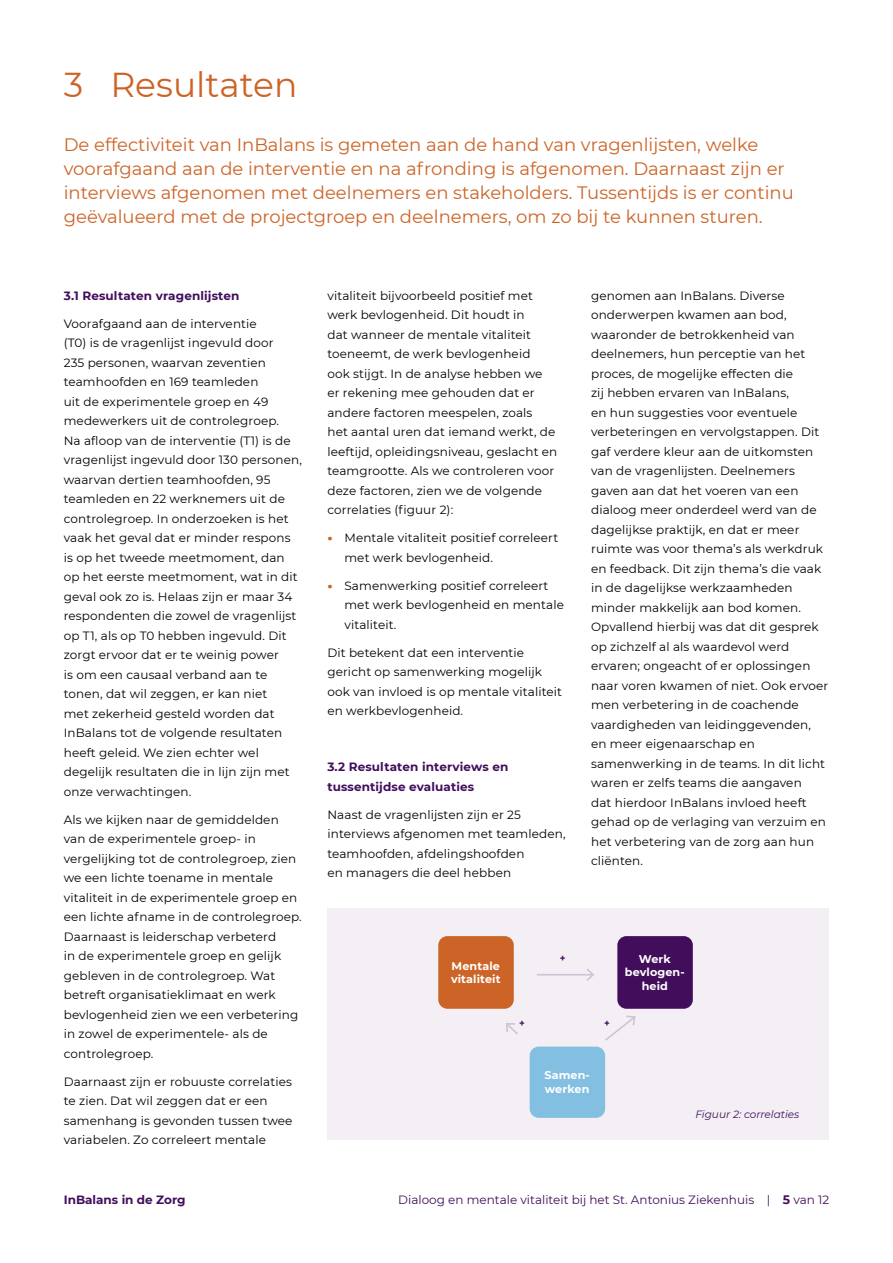
<style>
.page{position:relative;width:893px;height:1263px;background:#fff}
.page>*{position:absolute;margin:0;border:0;box-sizing:border-box;transform-origin:0 0}
.t1{font:34.5px "Montserrat";color:#cc6427}
.t2{font:18px/24px "Montserrat";color:#cc6427}
.t3{font:12px/19.5px "Montserrat";letter-spacing:.01em;color:#000}
.t4{font:700 12px/19.5px "Montserrat";letter-spacing:.01em;color:#420e5b}
.t5{font:12px "Montserrat";color:#420e5b}
.t6{font:700 11.25px/13.4px "Montserrat";letter-spacing:.01em;color:#fff}
.t7{font:italic 10.5px "Montserrat";color:#420e5b}
.t8{font:700 9.6px "Montserrat";color:#420e5b}
.s1{font-family:"Helvetica Now Text";font-weight:700;color:#cc6427}
.s2{font-weight:700;font-size:12.3px}
</style>
<div class="page">
<div style="left:327px;top:909px;width:501px;height:231px;background:#f3eff4"></div>
<div style="left:438px;top:936px;width:76px;height:73px;background:#cc6427;border-radius:9px"></div>
<div style="left:530px;top:1046px;width:75px;height:72px;background:#82bfe1;border-radius:9px"></div>
<div style="left:617px;top:936px;width:76px;height:73px;background:#420e5b;border-radius:9px"></div>
<svg style="left:506px;top:1023px;width:12px;height:12px"></svg>
<svg style="left:605px;top:1015px;width:31px;height:26px"></svg>
<hr style="left:537px;top:974px;width:56px;height:1px;background:#cec3d6">
<svg style="left:585px;top:968px;width:9px;height:13px"></svg>
<h1 class="t1" style="left:64px;top:61px;width:235px">3 Resultaten</h1>
<p class="t2" style="left:64px;top:132px;width:732px">De effectiviteit van InBalans is gemeten aan de hand van vragenlijsten, welke voorafgaand aan de interventie en na afronding is afgenomen. Daarnaast zijn er interviews afgenomen met deelnemers en stakeholders. Tussentijds is er continu geëvalueerd met de projectgroep en deelnemers, om zo bij te kunnen sturen.</p>
<p class="t4" style="left:64px;top:285px;width:177px">3.1 Resultaten vragenlijsten</p>
<p class="t3" style="left:64px;top:313px;width:240px">Voorafgaand aan de interventie<br>(T0) is de vragenlijst ingevuld door<br>235 personen, waarvan zeventien teamhoofden en 169 teamleden<br>uit de experimentele groep en 49 medewerkers uit de controlegroep.<br>Na afloop van de interventie (T1) is de vragenlijst ingevuld door 130 personen, waarvan dertien teamhoofden, 95 teamleden en 22 werknemers uit de controlegroep. In onderzoeken is het vaak het geval dat er minder respons is op het tweede meetmoment, dan op het eerste meetmoment, wat in dit geval ook zo is. Helaas zijn er maar 34 respondenten die zowel de vragenlijst op T1, als op T0 hebben ingevuld. Dit zorgt ervoor dat er te weinig power<br>is om een causaal verband aan te tonen, dat wil zeggen, er kan niet<br>met zekerheid gesteld worden dat InBalans tot de volgende resultaten heeft geleid. We zien echter wel degelijk resultaten die in lijn zijn met onze verwachtingen.</p>
<p class="t3" style="left:64px;top:809px;width:239px">Als we kijken naar de gemiddelden van de experimentele groep- in vergelijking tot de controlegroep, zien we een lichte toename in mentale vitaliteit in de experimentele groep en een lichte afname in de controlegroep.<br>Daarnaast is leiderschap verbeterd<br>in de experimentele groep en gelijk gebleven in de controlegroep. Wat betreft organisatieklimaat en werk bevlogenheid zien we een verbetering in zowel de experimentele- als de controlegroep.</p>
<p class="t3" style="left:64px;top:1071px;width:230px">Daarnaast zijn er robuuste correlaties te zien. Dat wil zeggen dat er een samenhang is gevonden tussen twee variabelen. Zo correleert mentale</p>
<p class="t3" style="left:327px;top:285px;width:231px">vitaliteit bijvoorbeeld positief met werk bevlogenheid. Dit houdt in<br>dat wanneer de mentale vitaliteit toeneemt, de werk bevlogenheid<br>ook stijgt. In de analyse hebben we er rekening mee gehouden dat er andere factoren meespelen, zoals<br>het aantal uren dat iemand werkt, de leeftijd, opleidingsniveau, geslacht en teamgrootte. Als we controleren voor deze factoren, zien we de volgende correlaties (figuur 2):</p>
<p class="t3" style="left:344px;top:528px;width:215px;text-indent:-17px"><span class="s1">˼</span> Mentale vitaliteit positief correleert met werk bevlogenheid.</p>
<p class="t3" style="left:344px;top:575px;width:221px;text-indent:-17px"><span class="s1">˼</span> Samenwerking positief correleert met werk bevlogenheid en mentale vitaliteit.</p>
<p class="t3" style="left:327px;top:642px;width:236px">Dit betekent dat een interventie gericht op samenwerking mogelijk ook van invloed is op mentale vitaliteit en werkbevlogenheid.</p>
<p class="t4" style="left:327px;top:757px;width:182px">3.2 Resultaten interviews en tussentijdse evaluaties</p>
<p class="t3" style="left:327px;top:804px;width:240px">Naast de vragenlijsten zijn er 25 interviews afgenomen met teamleden, teamhoofden, afdelingshoofden<br>en managers die deel hebben</p>
<p class="t3" style="left:591px;top:285px;width:239px">genomen aan InBalans. Diverse onderwerpen kwamen aan bod, waaronder de betrokkenheid van deelnemers, hun perceptie van het proces, de mogelijke effecten die<br>zij hebben ervaren van InBalans,<br>en hun suggesties voor eventuele verbeteringen en vervolgstappen. Dit gaf verdere kleur aan de uitkomsten van de vragenlijsten. Deelnemers gaven aan dat het voeren van een dialoog meer onderdeel werd van de dagelijkse praktijk, en dat er meer ruimte was voor thema’s als werkdruk en feedback. Dit zijn thema’s die vaak in de dagelijkse werkzaamheden minder makkelijk aan bod komen.<br>Opvallend hierbij was dat dit gesprek op zichzelf al als waardevol werd ervaren; ongeacht of er oplossingen naar voren kwamen of niet. Ook ervoer men verbetering in de coachende vaardigheden van leidinggevenden, en meer eigenaarschap en samenwerking in de teams. In dit licht waren er zelfs teams die aangaven<br>dat hierdoor InBalans invloed heeft gehad op de verlaging van verzuim en het verbetering van de zorg aan hun cliënten.</p>
<p class="t6" style="left:451px;top:958px;width:51px">Mentale vitaliteit</p>
<p class="t8" style="left:556px;top:961px;width:7px;rotate:-90deg">+</p>
<p class="t6" style="left:625px;top:951px;width:61px;text-align:center">Werk bevlogen&shy;heid</p>
<p class="t8" style="left:515px;top:1025px;width:7px;rotate:-90deg">+</p>
<p class="t8" style="left:600px;top:1025px;width:7px;rotate:-90deg">+</p>
<p class="t6" style="left:544px;top:1068px;width:47px">Samen&shy;werken</p>
<p class="t7" style="left:695px;top:1107px;width:106px">Figuur 2: correlaties</p>
<p class="t4" style="left:64px;top:1190px;width:123px">InBalans in de Zorg</p>
<p class="t5" style="left:398px;top:1192px;width:432px">Dialoog en mentale vitaliteit bij het St. Antonius Ziekenhuis | <span class="s2">5</span> van 12</p>
</div>
